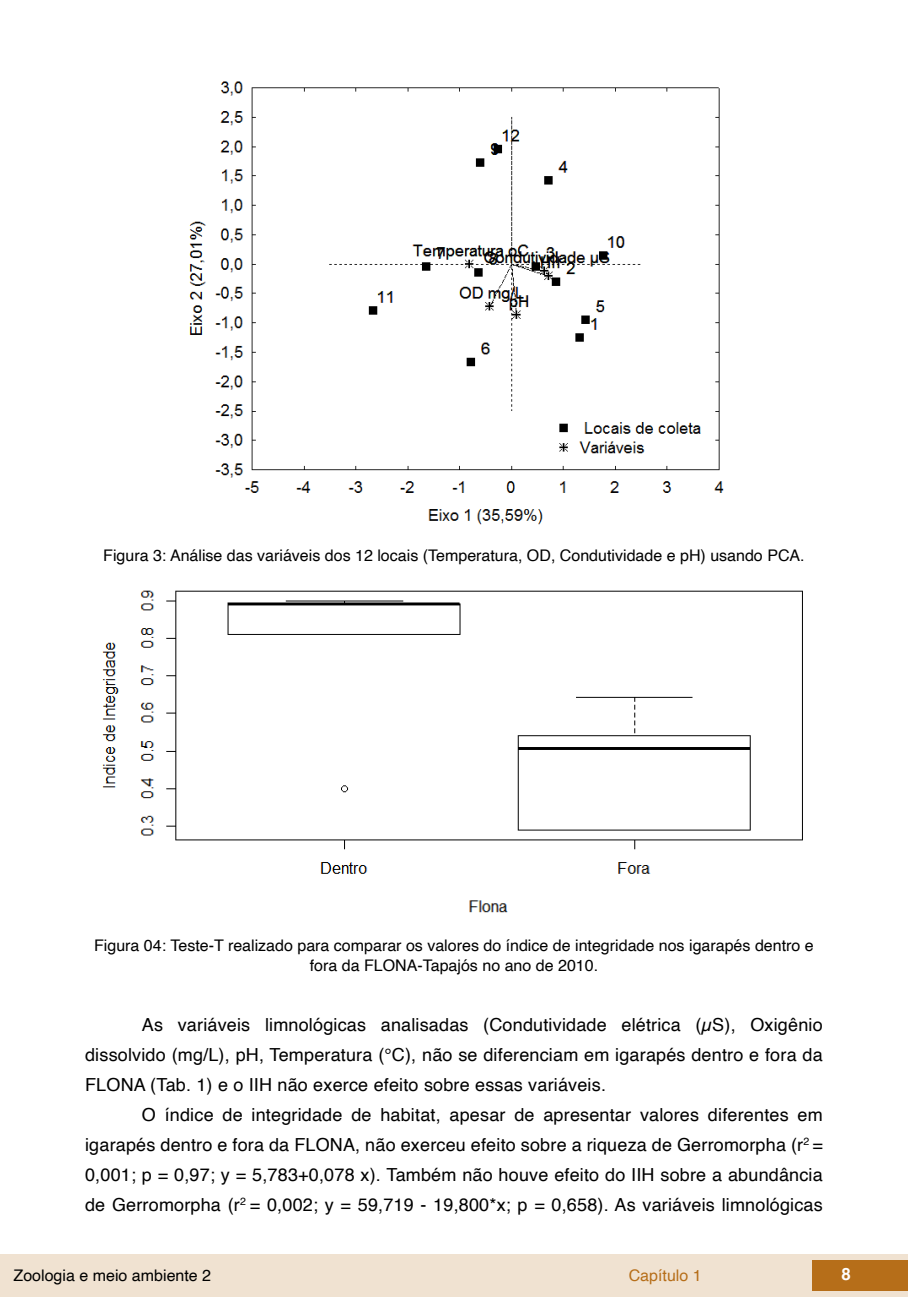
<style>
.page{position:relative;width:908px;height:1304px;background:#fff}
.page>*{position:absolute;margin:0;border:0;box-sizing:border-box;transform-origin:0 0}
.t1{font:18px/30px "Helvetica";letter-spacing:.01em;color:#000;text-align:justify}
.t2{font:700 16.8px "Helvetica";color:#fff}
.t3{font:16px/19.2px "Helvetica";color:#000;text-align:center}
.t4{font:16px "Helvetica";color:#b66e19}
</style>
<div class="page">
<div style="left:0;top:1254px;width:906px;height:43px;background:#f0e2d1"></div>
<div style="left:812px;top:1261px;width:95px;height:30px;background:#b66e19"></div>
<img style="left:189px;top:81px;width:535px;height:444px">
<img style="left:102px;top:590px;width:701px;height:323px">
<p class="t3" style="left:103px;top:546px;width:702px">Figura 3: Análise das variáveis dos 12 locais (Temperatura, OD, Condutividade e pH) usando PCA.</p>
<p class="t3" style="left:94px;top:937px;width:720px">Figura 04: Teste-T realizado para comparar os valores do índice de integridade nos igarapés dentro e fora da FLONA-Tapajós no ano de 2010.</p>
<p class="t1" style="left:85px;top:1010px;width:738px;text-indent:57px">As variáveis limnológicas analisadas (Condutividade elétrica (µS), Oxigênio dissolvido (mg/L), pH, Temperatura (°C), não se diferenciam em igarapés dentro e fora da FLONA (Tab. 1) e o IIH não exerce efeito sobre essas variáveis.</p>
<p class="t1" style="left:85px;top:1100px;width:739px;text-indent:57px">O índice de integridade de habitat, apesar de apresentar valores diferentes em igarapés dentro e fora da FLONA, não exerceu efeito sobre a riqueza de Gerromorpha (r<sup>2</sup> = 0,001; p = 0,97; y = 5,783+0,078 x). Também não houve efeito do IIH sobre a abundância de Gerromorpha (r<sup>2</sup> = 0,002; y = 59,719 - 19,800*x; p = 0,658). As variáveis limnológicas</p>
<p class="t3" style="left:14px;top:1266px;width:199px">Zoologia e meio ambiente 2</p>
<p class="t4" style="left:628px;top:1263px;width:74px">Capítulo 1</p>
<p class="t2" style="left:841px;top:1261px;width:11px">8</p>
</div>
